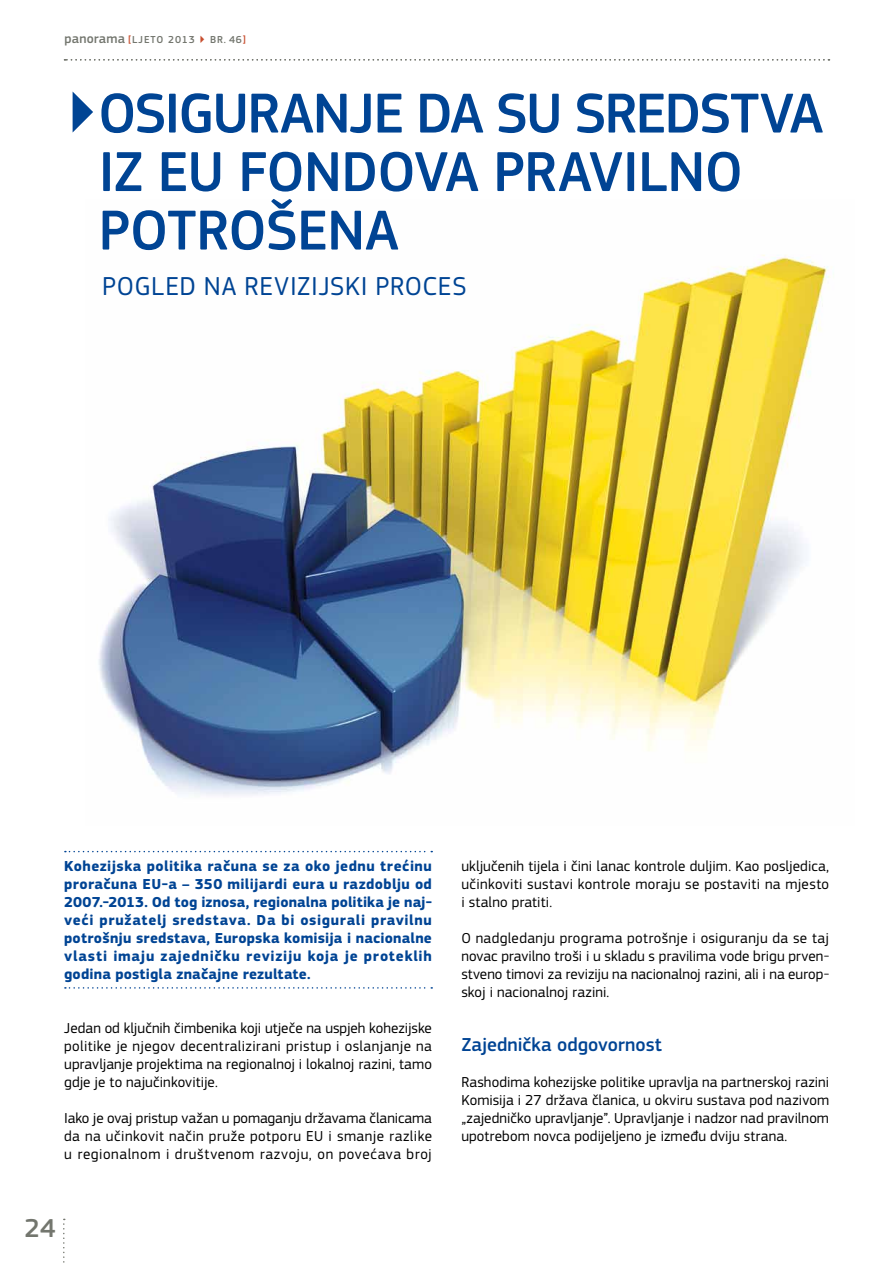
<style>
.page{position:relative;width:893px;height:1263px;background:#fff}
.page>*{position:absolute;margin:0;border:0;box-sizing:border-box;transform-origin:0 0}
.t1{font:500 58.5px/58.5px "EC Square Sans Pro";color:#004494}
.t2{font:27px "EC Square Sans Pro";letter-spacing:.03em;color:#004494}
.t3{font:500 27px "EC Square Sans Pro";color:#73766e}
.t4{font:500 19.5px "EC Square Sans Pro";letter-spacing:.005em;color:#004494}
.t5{font:15px/18px "EC Square Sans Pro";letter-spacing:.01em;color:#000;text-align:justify}
.t6{font:700 15px/18px "EC Square Sans Pro";letter-spacing:.02em;color:#004494;text-align:justify}
.t7{font:500 10.5px "EC Square Sans Pro";letter-spacing:.075em;color:#73766e}
.s1{font-size:13.5px}
.s2{color:#c74d2d}
</style>
<div class="page">
<img style="left:98px;top:255px;width:732px;height:541px">
<svg style="left:65px;top:851px;width:367px;height:1px"></svg>
<svg style="left:65px;top:987px;width:367px;height:2px"></svg>
<svg style="left:63px;top:1219px;width:2px;height:44px"></svg>
<svg style="left:65px;top:59px;width:764px;height:2px"></svg>
<p class="t7" style="left:65px;top:33px;width:182px"><span class="s1">PANORAMA</span> <span class="s2">[</span>LJETO 2013 <span class="s2">▶</span> BR. 46<span class="s2">]</span></p>
<h1 class="t1" style="left:99px;top:85px;width:723px;text-indent:-34px">▶ OSIGURANJE DA SU SREDSTVA<br>IZ EU FONDOVA PRAVILNO<br>POTROŠENA</h1>
<h2 class="t2" style="left:102px;top:270px;width:200px">Pogled na revizijski</h2>
<h2 class="t2" style="left:375px;top:270px;width:77px">proces</h2>
<p class="t6" style="left:64px;top:857px;width:369px">Kohezijska politika računa se za oko jednu trećinu proračuna EU-a – 350 milijardi eura u razdoblju od 2007.-2013. Od tog iznosa, regionalna politika je naj&shy;veći pružatelj sredstava. Da bi osigurali pravilnu potrošnju sredstava, Europska komisija i nacionalne vlasti imaju zajedničku reviziju koja je proteklih godina postigla značajne rezultate.</p>
<p class="t5" style="left:64px;top:1019px;width:369px">Jedan od ključnih čimbenika koji utječe na uspjeh kohezijske politike je njegov decentralizirani pristup i oslanjanje na upravljanje projektima na regionalnoj i lokalnoj razini, tamo gdje je to najučinkovitije.</p>
<p class="t5" style="left:64px;top:1109px;width:369px">Iako je ovaj pristup važan u pomaganju državama članicama da na učinkovit način pruže potporu EU i smanje razlike u regionalnom i društvenom razvoju, on povećava broj</p>
<h2 class="t3" style="left:25px;top:1212px;width:32px">24</h2>
<p class="t5" style="left:461px;top:857px;width:369px">uključenih tijela i čini lanac kontrole duljim. Kao posljedica, učinkoviti sustavi kontrole moraju se postaviti na mjesto i stalno pratiti.</p>
<p class="t5" style="left:461px;top:929px;width:369px">O nadgledanju programa potrošnje i osiguranju da se taj novac pravilno troši i u skladu s pravilima vode brigu prven&shy;stveno timovi za reviziju na nacionalnoj razini, ali i na europ&shy;skoj i nacionalnoj razini.</p>
<h3 class="t4" style="left:461px;top:1033px;width:202px">ZAJEDNIČKA ODGOVORNOST</h3>
<p class="t5" style="left:461px;top:1073px;width:369px">Rashodima kohezijske politike upravlja na partnerskoj razini Komisija i 27 država članica, u okviru sustava pod nazivom „zajedničko upravljanje”. Upravljanje i nadzor nad pravilnom upotrebom novca podijeljeno je između dviju strana.</p>
</div>
